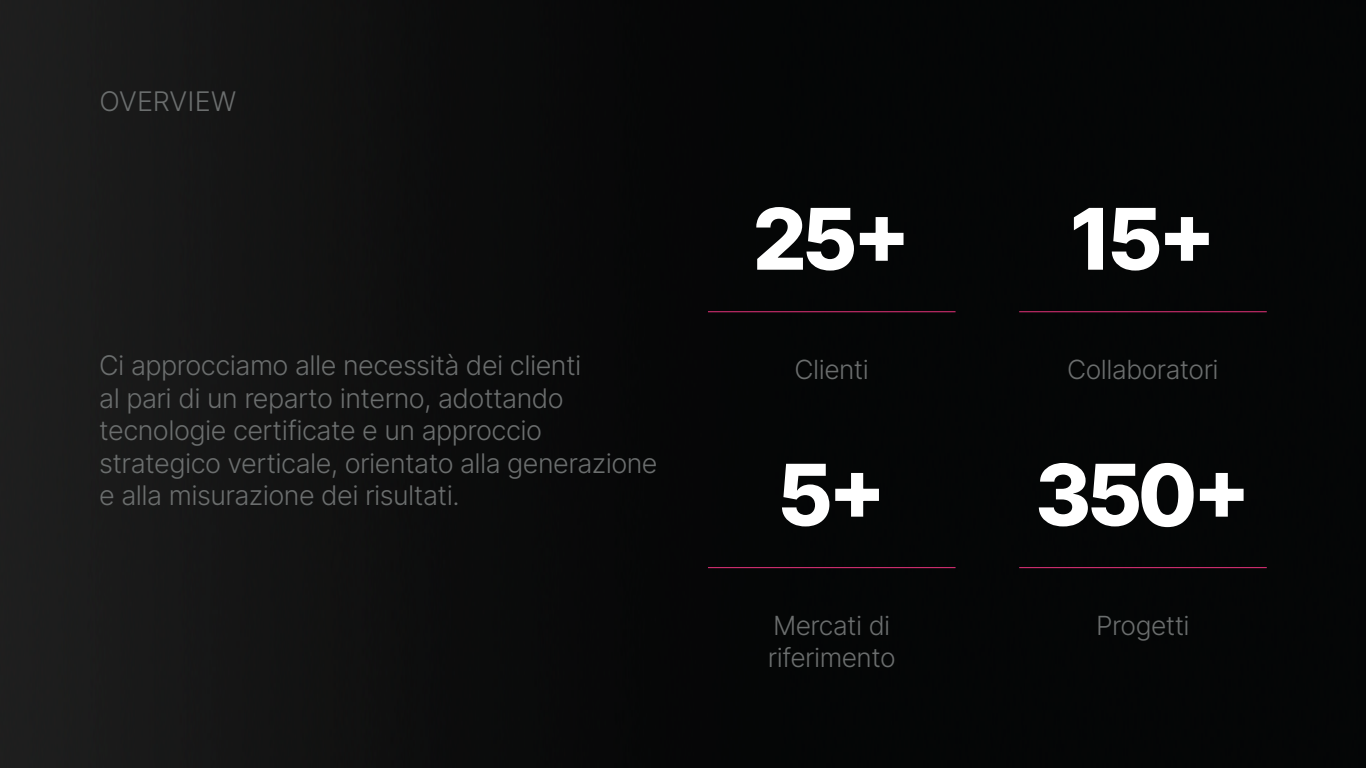
<style>
.page{position:relative;width:1366px;height:768px;background:#fff}
.page>*{position:absolute;margin:0;border:0;box-sizing:border-box;transform-origin:0 0}
.t1{font:800 85px "Inter";letter-spacing:-.06em;color:#fff}
.t2{font:300 27px/32.4px "Inter";letter-spacing:-.02em;color:#6b6e6e}
.t3{font:300 27px "Inter";letter-spacing:.005em;color:#6b6e6e}
.t4{font:300 26.4px/31.7px "Inter";letter-spacing:-.02em;color:#6b6e6e}
</style>
<div class="page">
<img style="left:0;top:0;width:1366px;height:768px">
<hr style="left:708px;top:311px;width:248px;height:1px;background:#e8327c">
<hr style="left:1019px;top:311px;width:248px;height:1px;background:#e8327c">
<hr style="left:708px;top:567px;width:248px;height:1px;background:#e8327c">
<hr style="left:1019px;top:567px;width:248px;height:1px;background:#e8327c">
<p class="t3" style="left:99px;top:82px;width:139px">OVERVIEW</p>
<p class="t2" style="left:99px;top:349px;width:560px">Ci approcciamo alle necessità dei clienti<br>al pari di un reparto interno, adottando tecnologie certificate e un approccio strategico verticale, orientato alla generazione e alla misurazione dei risultati.</p>
<h1 class="t1" style="left:753px;top:177px;width:160px">25+</h1>
<p class="t4" style="left:795px;top:353px;width:76px">Clienti</p>
<h1 class="t1" style="left:777px;top:433px;width:111px">5+</h1>
<p class="t4" style="left:768px;top:609px;width:129px">Mercati di riferimento</p>
<h1 class="t1" style="left:1070px;top:177px;width:148px">15+</h1>
<p class="t4" style="left:1067px;top:353px;width:153px">Collaboratori</p>
<h1 class="t1" style="left:1035px;top:433px;width:217px">350+</h1>
<p class="t4" style="left:1096px;top:609px;width:95px">Progetti</p>
</div>
